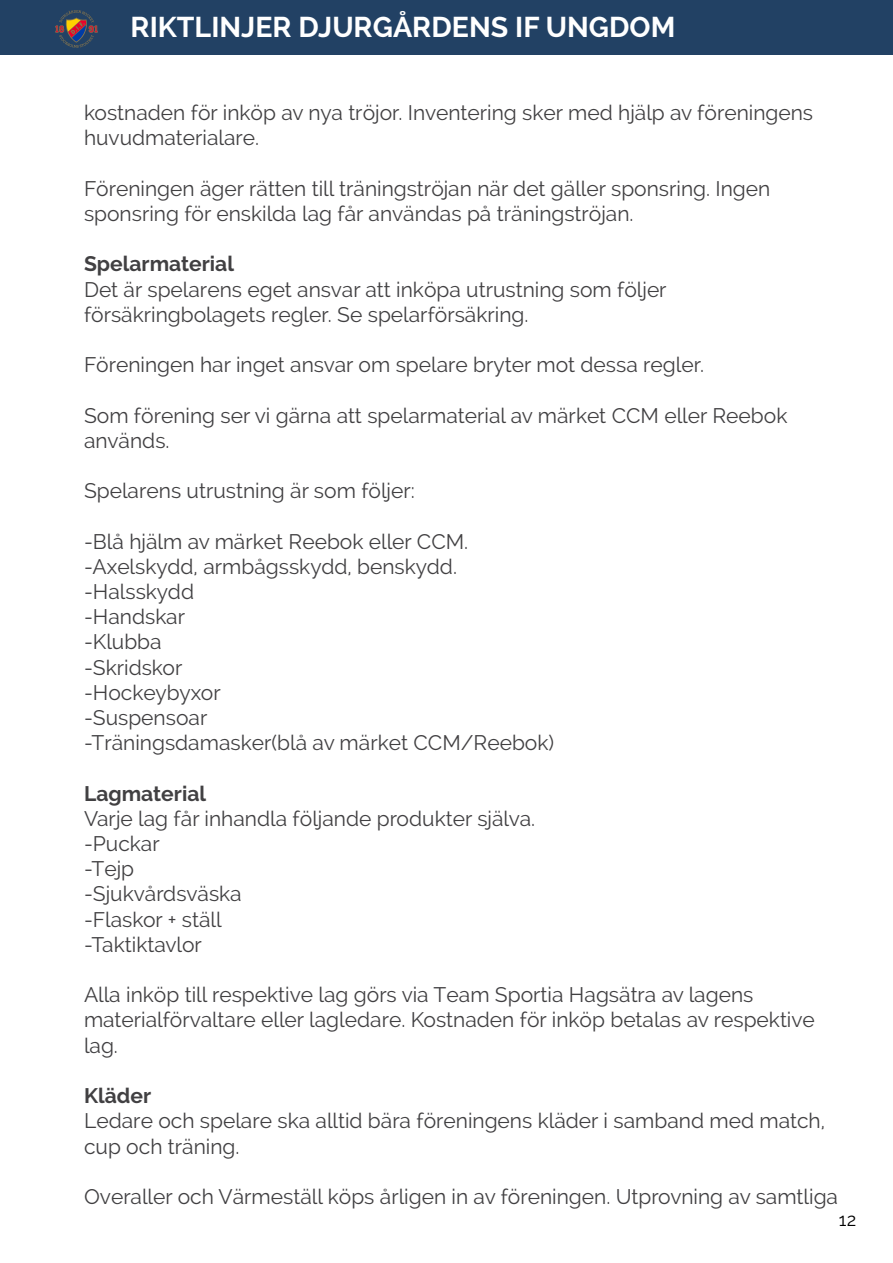
<style>
.page{position:relative;width:893px;height:1263px;background:#fff}
.page>*{position:absolute;margin:0;border:0;box-sizing:border-box;transform-origin:0 0}
.t1{font:700 28.5px "Raleway";color:#fff}
.t2{font:21px/25.2px "Raleway";color:#414042}
.t3{font:700 21px "Raleway";color:#414042}
.t4{font:18px "Raleway";color:#000}
</style>
<div class="page">
<div style="left:0;top:0;width:893px;height:55px;background:#224164"></div>
<svg style="left:55px;top:10px;width:43px;height:38px"></svg>
<h1 class="t1" style="left:130px;top:11px;width:546px">RIKTLINJER DJURGÅRDENS IF UNGDOM</h1>
<p class="t2" style="left:84px;top:100px;width:731px">kostnaden för inköp av nya tröjor. Inventering sker med hjälp av föreningens huvudmaterialare.</p>
<p class="t2" style="left:84px;top:176px;width:688px">Föreningen äger rätten till träningströjan när det gäller sponsring. Ingen sponsring för enskilda lag får användas på träningströjan.</p>
<p class="t3" style="left:84px;top:252px;width:152px">Spelarmaterial</p>
<p class="t2" style="left:84px;top:277px;width:584px">Det är spelarens eget ansvar att inköpa utrustning som följer försäkringbolagets regler. Se spelarförsäkring.</p>
<p class="t2" style="left:84px;top:352px;width:621px">Föreningen har inget ansvar om spelare bryter mot dessa regler.</p>
<p class="t2" style="left:84px;top:403px;width:705px">Som förening ser vi gärna att spelarmaterial av märket CCM eller Reebok används.</p>
<p class="t2" style="left:84px;top:478px;width:332px">Spelarens utrustning är som följer:</p>
<p class="t2" style="left:84px;top:529px;width:472px">-Blå hjälm av märket Reebok eller CCM. -Axelskydd, armbågsskydd, benskydd. -Halsskydd<br>-Handskar<br>-Klubba<br>-Skridskor<br>-Hockeybyxor<br>-Suspensoar<br>-Träningsdamasker(blå av märket CCM/Reebok)</p>
<p class="t3" style="left:84px;top:781px;width:124px">Lagmaterial</p>
<p class="t2" style="left:84px;top:806px;width:453px">Varje lag får inhandla följande produkter själva. -Puckar<br>-Tejp<br>-Sjukvårdsväska<br>-Flaskor + ställ<br>-Taktiktavlor</p>
<p class="t2" style="left:84px;top:982px;width:732px">Alla inköp till respektive lag görs via Team Sportia Hagsätra av lagens materialförvaltare eller lagledare. Kostnaden för inköp betalas av respektive lag.</p>
<p class="t3" style="left:84px;top:1084px;width:69px">Kläder</p>
<p class="t2" style="left:84px;top:1108px;width:743px">Ledare och spelare ska alltid bära föreningens kläder i samband med match, cup och träning.</p>
<p class="t2" style="left:84px;top:1184px;width:756px">Overaller och Värmeställ köps årligen in av föreningen. Utprovning av samtliga</p>
<p class="t4" style="left:839px;top:1209px;width:19px">12</p>
</div>
